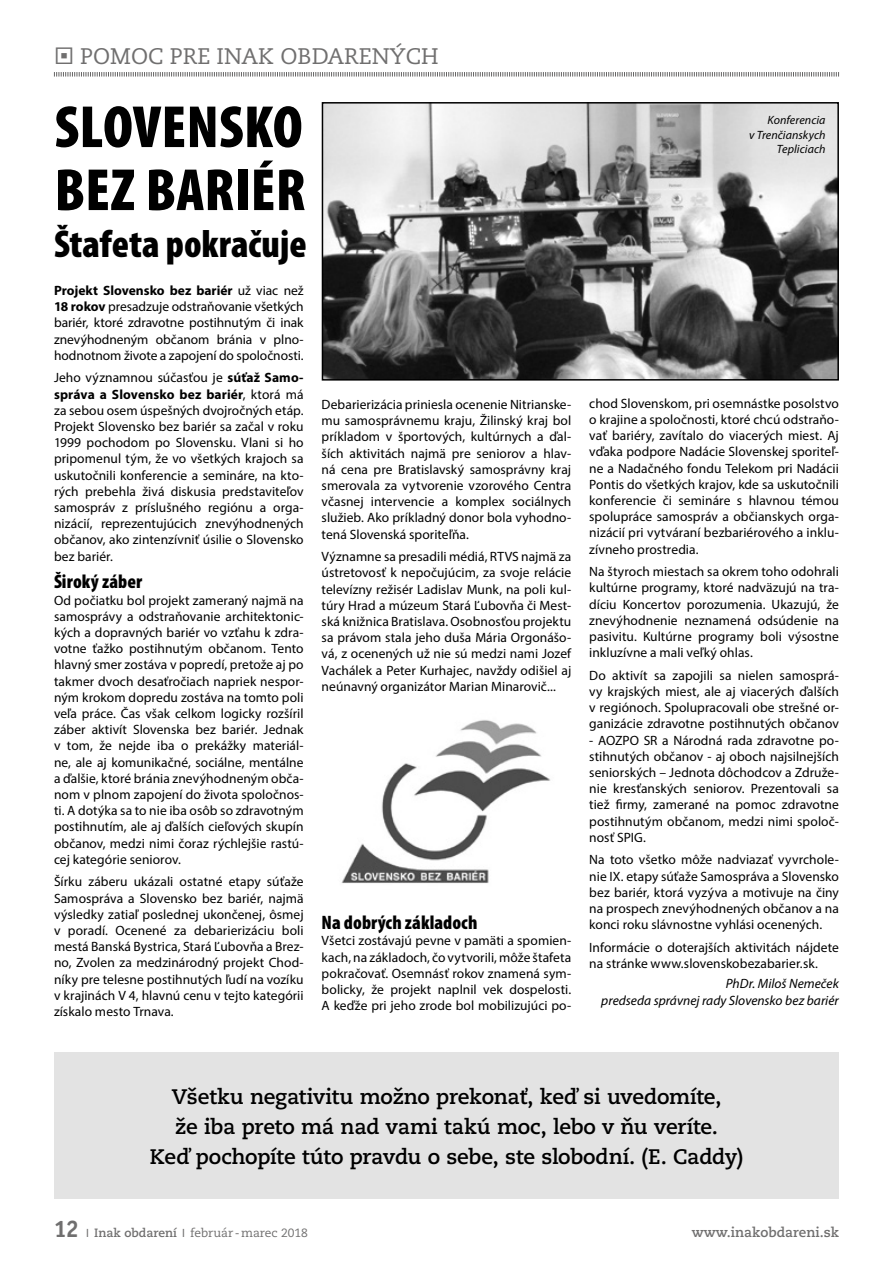
<style>
.page{position:relative;width:893px;height:1263px;background:#fff}
.page>*{position:absolute;margin:0;border:0;box-sizing:border-box;transform-origin:0 0}
.t1{font:900 condensed 60px "Myriad Pro";letter-spacing:.005em;color:#000}
.t2{font:900 condensed 39px "Myriad Pro";color:#000}
.t3{font:22.5px "Caecilia LT Pro 55 Roman";color:#706f6f}
.t4{font:700 21px/30px "Caecilia LT Pro 75";letter-spacing:-.01em;color:#000;text-align:center}
.t5{font:900 condensed 19.5px "Myriad Pro";letter-spacing:.005em;color:#000}
.t6{font:13.5px/16.2px "Myriad Pro";letter-spacing:.005em;color:#000;text-align:justify}
.t7{font:italic 13.5px/16.2px "Myriad Pro";letter-spacing:.005em;color:#000;text-align:right}
.t8{font:700 13.5px "Caecilia LT Pro 75";color:#706f6f}
.t9{font:italic 12px/14.4px "Myriad Pro";letter-spacing:.005em;color:#000;text-align:right}
.t10{font:12px "Caecilia LT Pro 55 Roman";color:#706f6f}
.s1{font-weight:700}
.s2{font-family:"Officina San Itc TEE";font-weight:700;font-size:24px}
.s3{font-family:"Myriad Pro"}
.s4{font-family:"Caecilia LT Pro 75";font-weight:700}
</style>
<div class="page">
<svg style="left:54px;top:72px;width:785px;height:5px"></svg>
<img style="left:325px;top:105px;width:511px;height:273px">
<div style="left:322px;top:102px;width:517px;height:279px;border:2px solid #000"></div>
<img style="left:341px;top:720px;width:210px;height:163px">
<div style="left:54px;top:1052px;width:785px;height:147px;background:#e3e3e3"></div>
<h3 class="t3" style="left:54px;top:41px;width:386px">◻ POMOC PRE INAK OBDARENÝCH</h3>
<h1 class="t1" style="left:55px;top:94px;width:107px">Slovens</h1>
<h1 class="t1" style="left:244px;top:94px;width:60px">ko</h1>
<h1 class="t1" style="left:55px;top:157px;width:118px">bez bariér</h1>
<h2 class="t2" style="left:54px;top:222px;width:254px">Štafeta pokračuje</h2>
<p class="t6" style="left:54px;top:282px;width:251px"><span class="s1">Projekt Slovensko bez bariér</span> už viac než <span class="s1">18 rokov</span> presadzuje odstraňovanie všetkých bariér, ktoré zdravotne postihnutým či inak znevýhodneným občanom bránia v plno&shy;hodnotnom živote a zapojení do spoločnosti.</p>
<p class="t6" style="left:54px;top:370px;width:251px">Jeho významnou súčasťou je <span class="s1">súťaž Samo&shy;správa a Slovensko bez bariér</span>, ktorá má za sebou osem úspešných dvojročných etáp.<br>Projekt Slovensko bez bariér sa začal v roku 1999 pochodom po Slovensku. Vlani si ho pripomenul tým, že vo všetkých krajoch sa uskutočnili konferencie a semináre, na kto&shy;rých prebehla živá diskusia predstaviteľov samospráv z príslušného regiónu a orga&shy;nizácií, reprezentujúcich znevýhodnených občanov, ako zintenzívniť úsilie o Slovensko bez bariér.</p>
<h3 class="t5" style="left:54px;top:571px;width:90px">Široký záber</h3>
<p class="t6" style="left:54px;top:592px;width:251px">Od počiatku bol projekt zameraný najmä na samosprávy a odstraňovanie architektonic&shy;kých a dopravných bariér vo vzťahu k zdra&shy;votne ťažko postihnutým občanom. Tento hlavný smer zostáva v popredí, pretože aj po takmer dvoch desaťročiach napriek nespor&shy;ným krokom dopredu zostáva na tomto poli veľa práce. Čas však celkom logicky rozšíril záber aktivít Slovenska bez bariér. Jednak v tom, že nejde iba o prekážky materiál&shy;ne, ale aj komunikačné, sociálne, mentálne a ďalšie, ktoré bránia znevýhodneným obča&shy;nom v plnom zapojení do života spoločnos&shy;ti. A dotýka sa to nie iba osôb so zdravotným postihnutím, ale aj ďalších cieľových skupín občanov, medzi nimi čoraz rýchlejšie rastú&shy;cej kategórie seniorov.</p>
<p class="t6" style="left:54px;top:873px;width:251px">Šírku záberu ukázali ostatné etapy súťaže Samospráva a Slovensko bez bariér, najmä výsledky zatiaľ poslednej ukončenej, ôsmej v poradí. Ocenené za debarierizáciu boli mestá Banská Bystrica, Stará Ľubovňa a Brez&shy;no, Zvolen za medzinárodný projekt Chod&shy;níky pre telesne postihnutých ľudí na vozíku v krajinách V 4, hlavnú cenu v tejto kategórii získalo mesto Trnava.</p>
<p class="t6" style="left:322px;top:396px;width:251px">Debarierizácia priniesla ocenenie Nitrianske&shy;mu samosprávnemu kraju, Žilinský kraj bol príkladom v športových, kultúrnych a ďal&shy;ších aktivitách najmä pre seniorov a hlav&shy;ná cena pre Bratislavský samosprávny kraj smerovala za vytvorenie vzorového Centra včasnej intervencie a komplex sociálnych služieb. Ako príkladný donor bola vyhodno&shy;tená Slovenská sporiteľňa.</p>
<p class="t6" style="left:322px;top:548px;width:251px">Významne sa presadili médiá, RTVS najmä za ústretovosť k nepočujúcim, za svoje relácie televízny režisér Ladislav Munk, na poli kul&shy;túry Hrad a múzeum Stará Ľubovňa či Mest&shy;ská knižnica Bratislava. Osobnosťou projektu sa právom stala jeho duša Mária Orgonášo&shy;vá, z ocenených už nie sú medzi nami Jozef Vachálek a Peter Kurhajec, navždy odišiel aj neúnavný organizátor Marian Minarovič...</p>
<h3 class="t5" style="left:322px;top:912px;width:157px">Na dobrých základoch</h3>
<p class="t6" style="left:322px;top:932px;width:251px">Všetci zostávajú pevne v pamäti a spomien&shy;kach, na základoch, čo vytvorili, môže štafeta pokračovať. Osemnásť rokov znamená sym&shy;bolicky, že projekt naplnil vek dospelosti.<br>A keďže pri jeho zrode bol mobilizujúci po-</p>
<p class="t9" style="left:749px;top:113px;width:78px">Konferencia<br>v Trenčianskych<br>Tepliciach</p>
<p class="t6" style="left:589px;top:395px;width:251px">chod Slovenskom, pri osemnástke posolstvo o krajine a spoločnosti, ktoré chcú odstraňo&shy;vať bariéry, zavítalo do viacerých miest. Aj vďaka podpore Nadácie Slovenskej sporiteľ&shy;ne a Nadačného fondu Telekom pri Nadácii Pontis do všetkých krajov, kde sa uskutočnili konferencie či semináre s hlavnou témou spolupráce samospráv a občianskych orga&shy;nizácií pri vytváraní bezbariérového a inklu&shy;zívneho prostredia.</p>
<p class="t6" style="left:589px;top:563px;width:251px">Na štyroch miestach sa okrem toho odohrali kultúrne programy, ktoré nadväzujú na tra&shy;díciu Koncertov porozumenia. Ukazujú, že znevýhodnenie neznamená odsúdenie na pasivitu. Kultúrne programy boli výsostne inkluzívne a mali veľký ohlas.</p>
<p class="t6" style="left:589px;top:667px;width:251px">Do aktivít sa zapojili sa nielen samosprá&shy;vy krajských miest, ale aj viacerých ďalších v regiónoch. Spolupracovali obe strešné or&shy;ganizácie zdravotne postihnutých občanov</p>
<p class="t6" style="left:589px;top:732px;width:251px">- AOZPO SR a Národná rada zdravotne po&shy;stihnutých občanov - aj oboch najsilnejších seniorských – Jednota dôchodcov a Združe&shy;nie kresťanských seniorov. Prezentovali sa tiež firmy, zamerané na pomoc zdravotne postihnutým občanom, medzi nimi spoloč&shy;nosť SPIG.</p>
<p class="t6" style="left:589px;top:851px;width:251px">Na toto všetko môže nadviazať vyvrchole&shy;nie IX. etapy súťaže Samospráva a Slovensko bez bariér, ktorá vyzýva a motivuje na činy na prospech znevýhodnených občanov a na konci roku slávnostne vyhlási ocenených.</p>
<p class="t6" style="left:589px;top:939px;width:251px">Informácie o doterajších aktivitách nájdete na stránke www.slovenskobezabarier.sk.</p>
<p class="t7" style="left:601px;top:975px;width:239px">PhDr. Miloš Nemeček<br>predseda správnej rady Slovensko bez bariér</p>
<h3 class="t4" style="left:150px;top:1081px;width:595px">Všetku negativitu možno prekonať, keď si uvedomíte,<br>že iba preto má nad vami takú moc, lebo v ňu veríte.<br>Keď pochopíte túto pravdu o sebe, ste slobodní. (E. Caddy)</h3>
<p class="t10" style="left:54px;top:1225px;width:255px"><span class="s2">12</span> <span class="s3">I</span> <span class="s4">Inak obdarení</span> <span class="s3">I</span> FEBRUÁR -MAREC 2018</p>
<p class="t8" style="left:692px;top:1223px;width:149px">www.inakobdareni.sk</p>
</div>
